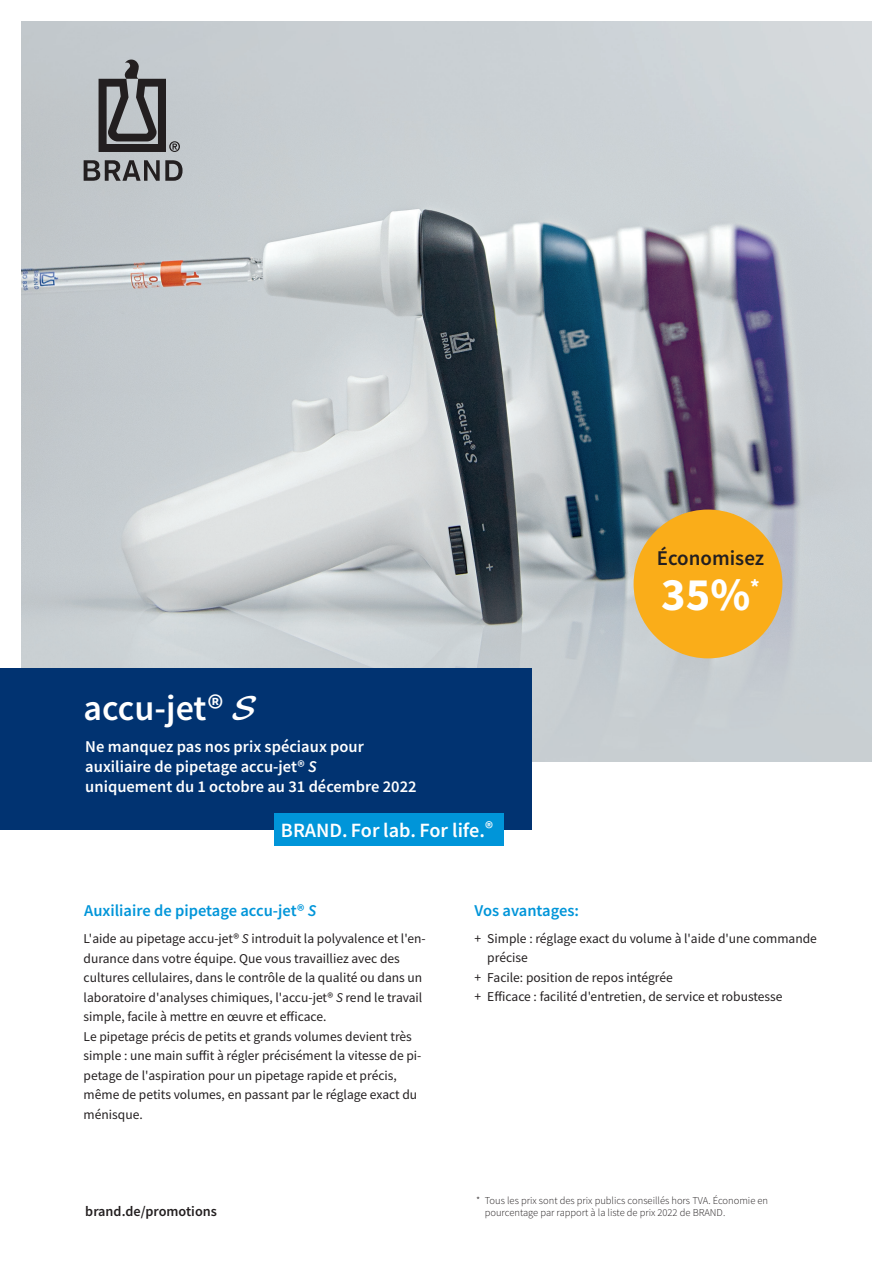
<style>
.page{position:relative;width:893px;height:1263px;background:#fff}
.page>*{position:absolute;margin:0;border:0;box-sizing:border-box;transform-origin:0 0}
.t1{font:700 46.5px "Source Sans Pro";color:#fff}
.t2{font:600 36px "Source Sans Pro";color:#fff}
.t3{font:600 21px "Source Sans Pro";color:#231f20}
.t4{font:600 20.25px "Source Sans Pro";color:#fff}
.t5{font:600 16.5px/19.8px "Source Sans Pro";color:#fff}
.t6{font:600 16.5px "Source Sans Pro";color:#0095d9}
.t7{font:600 14.25px "Source Sans Pro";color:#231f20}
.t8{font:13.5px/19.5px "Source Sans Pro";color:#231f20}
.t9{font:300 10.5px/12.6px "Source Sans Pro";color:#231f20}
.s1{font-family:"Blacklight D";font-weight:400}
.s2{font-style:italic}
.s3{font-size:18px}
</style>
<div class="page">
<img style="left:21px;top:21px;width:851px;height:740px">
<svg style="left:84px;top:160px;width:99px;height:21px;background:#757679"></svg>
<svg style="left:99px;top:60px;width:81px;height:92px;background:#7d7e81"></svg>
<div style="left:0;top:668px;width:531px;height:162px;background:#013371"></div>
<div style="left:274px;top:814px;width:229px;height:32px;background:#0095d9"></div>
<div style="left:634px;top:509px;width:148px;height:149px;background:#faad19;border-radius:50%"></div>
<h2 class="t2" style="left:84px;top:684px;width:173px">accu-jet® <span class="s1">S</span></h2>
<p class="t5" style="left:85px;top:737px;width:333px">Ne manquez pas nos prix spéciaux pour auxiliaire de pipetage accu-jet® <span class="s2">S<br></span>uniquement du 1 octobre au 31 décembre 2022</p>
<h3 class="t4" style="left:281px;top:817px;width:214px">BRAND. For lab. For life.<span class="s3">®</span></h3>
<h3 class="t3" style="left:657px;top:545px;width:109px">Économisez</h3>
<h1 class="t1" style="left:661px;top:563px;width:100px">35%<sup>*</sup></h1>
<p class="t6" style="left:84px;top:900px;width:234px">Auxiliaire de pipetage accu-jet® <span class="s2">S</span></p>
<p class="t8" style="left:84px;top:929px;width:343px">L'aide au pipetage accu-jet® <span class="s2">S</span> introduit la polyvalence et l'en&shy;durance dans votre équipe. Que vous travailliez avec des cultures cellulaires, dans le contrôle de la qualité ou dans un laboratoire d'analyses chimiques, l'accu-jet® <span class="s2">S</span> rend le travail simple, facile à mettre en œuvre et efficace.<br>Le pipetage précis de petits et grands volumes devient très simple : une main suffit à régler précisément la vitesse de pi&shy;petage de l'aspiration pour un pipetage rapide et précis, même de petits volumes, en passant par le réglage exact du ménisque.</p>
<p class="t6" style="left:475px;top:900px;width:106px">Vos avantages:</p>
<p class="t8" style="left:475px;top:928px;width:344px">+ Simple : réglage exact du volume à l'aide d'une commande</p>
<p class="t8" style="left:487px;top:948px;width:42px">précise</p>
<p class="t8" style="left:475px;top:967px;width:200px">+ Facile: position de repos intégrée</p>
<p class="t8" style="left:475px;top:987px;width:309px">+ Efficace : facilité d'entretien, de service et robustesse</p>
<p class="t7" style="left:85px;top:1201px;width:133px">brand.de/promotions</p>
<p class="t9" style="left:485px;top:1194px;width:285px;text-indent:-9px">* Tous les prix sont des prix publics conseillés hors TVA. Économie en pourcentage par rapport à la liste de prix 2022 de BRAND.</p>
</div>
